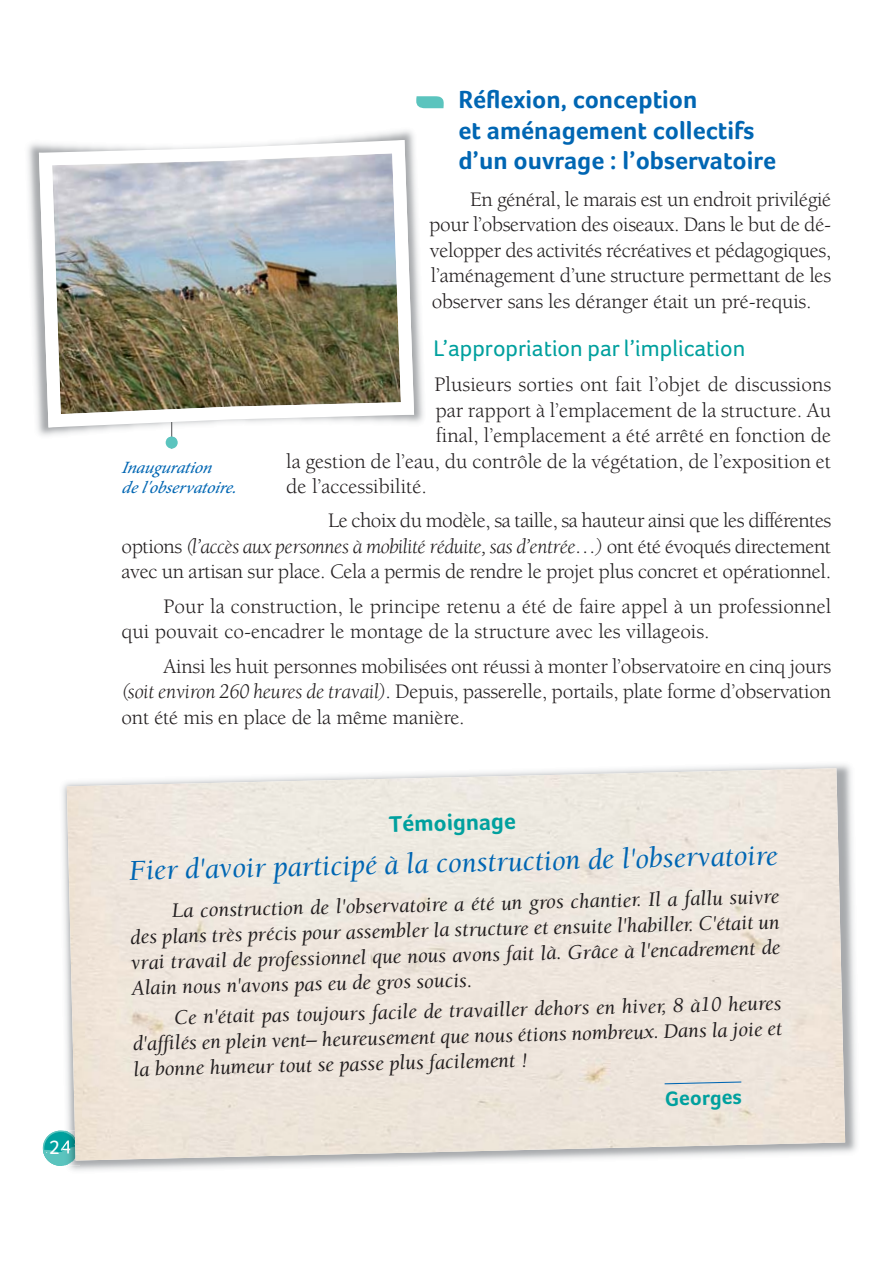
<style>
.page{position:relative;width:893px;height:1263px;background:#fff}
.page>*{position:absolute;margin:0;border:0;box-sizing:border-box;transform-origin:0 0}
.t1{font:italic 29.7px "Berkeley";color:#0066b3}
.t2{font:700 25.5px/30.6px "Foco";color:#0066b3}
.t3{font:23.4px "Foco";color:#00a09e}
.t4{font:700 23.4px "Foco";color:#00a09e}
.t5{font:21.15px/25.5px "Berkeley";color:#231f20;text-align:justify}
.t6{font:italic 21.15px/25.8px "Berkeley";color:#231f20;text-align:justify}
.t7{font:700 21.15px "Foco";color:#00a09e}
.t8{font:20.1px "Foco";color:#fff}
.t9{font:italic 16.95px/20.4px "Adobe Hebrew";letter-spacing:-.01em;color:#0066b3}
.s1{font-style:italic}
</style>
<div class="page">
<svg style="left:166px;top:437px;width:12px;height:12px"></svg>
<svg style="left:416px;top:96px;width:28px;height:12px"></svg>
<img style="left:28px;top:130px;width:396px;height:315px">
<svg style="left:166px;top:437px;width:11px;height:3px"></svg>
<img style="left:39px;top:140px;width:375px;height:287px">
<svg style="left:43px;top:1131px;width:14px;height:35px"></svg>
<img style="left:57px;top:764px;width:800px;height:407px">
<img style="left:62px;top:1131px;width:18px;height:35px">
<img style="left:62px;top:1140px;width:5px;height:14px">
<img style="left:67px;top:768px;width:778px;height:393px">
<svg style="left:663px;top:1081px;width:79px;height:4px"></svg>
<p class="t8" style="left:49px;top:1139px;width:24px">24</p>
<p class="t2" style="left:458px;top:87px;width:319px">Réflexion, conception<br>et aménagement collectifs d’un ouvrage : l’observatoire</p>
<p class="t5" style="left:429px;top:188px;width:404px;text-indent:41px">En général, le marais est un endroit privilégié pour l’observation des oiseaux. Dans le but de dé&shy;velopper des activités récréatives et pédagogiques, l’aménagement d’une structure permettant de les observer sans les déranger était un pré-requis.</p>
<p class="t3" style="left:433px;top:339px;width:313px">L’appropriation par l’implication</p>
<p class="t5" style="left:435px;top:374px;width:398px">Plusieurs sorties ont fait l’objet de discussions</p>
<p class="t5" style="left:435px;top:399px;width:397px">par rapport à l’emplacement de la structure. Au</p>
<p class="t5" style="left:436px;top:425px;width:397px">final, l’emplacement a été arrêté en fonction de</p>
<p class="t5" style="left:286px;top:450px;width:546px">la gestion de l’eau, du contrôle de la végétation, de l’exposition et</p>
<p class="t5" style="left:286px;top:476px;width:142px">de l’accessibilité.</p>
<p class="t5" style="left:122px;top:510px;width:711px;text-indent:207px">Le choix du modèle, sa taille, sa hauteur ainsi que les différentes options <span class="s1">(l’accès aux personnes à mobilité réduite, sas d’entrée…)</span> ont été évoqués directement avec un artisan sur place. Cela a permis de rendre le projet plus concret et opérationnel.</p>
<p class="t5" style="left:122px;top:595px;width:711px;text-indent:42px">Pour la construction, le principe retenu a été de faire appel à un professionnel qui pouvait co-encadrer le montage de la structure avec les villageois.</p>
<p class="t5" style="left:122px;top:655px;width:711px;text-indent:42px">Ainsi les huit personnes mobilisées ont réussi à monter l’observatoire en cinq jours <span class="s1">(soit environ 260 heures de travail)</span>. Depuis, passerelle, portails, plate forme d’observation ont été mis en place de la même manière.</p>
<p class="t9" style="left:122px;top:459px;width:120px">Inauguration<br>de l 'observatoire.</p>
<p class="t4" style="left:389px;top:815px;width:128px;rotate:-1deg">Témoignage</p>
<h1 class="t1" style="left:129px;top:857px;width:650px;rotate:-1deg">Fier d'avoir participé à la construction de l'observatoire</h1>
<p class="t6" style="left:130px;top:899px;width:651px;text-indent:42px;rotate:-1deg">La construction de l'observatoire a été un gros chantier. Il a fallu suivre des plans très précis pour assembler la structure et ensuite l'habiller. C'était un vrai travail de professionnel que nous avons fait là. Grâce à l'encadrement de Alain nous n'avons pas eu de gros soucis.</p>
<p class="t6" style="left:132px;top:1005px;width:651px;text-indent:42px;rotate:-1deg">Ce n'était pas toujours facile de travailler dehors en hiver, 8 à10 heures d'affilés en plein vent– heureusement que nous étions nombreux. Dans la joie et la bonne humeur tout se passe plus facilement !</p>
<p class="t7" style="left:665px;top:1090px;width:78px;rotate:-1deg">Georges</p>
</div>
